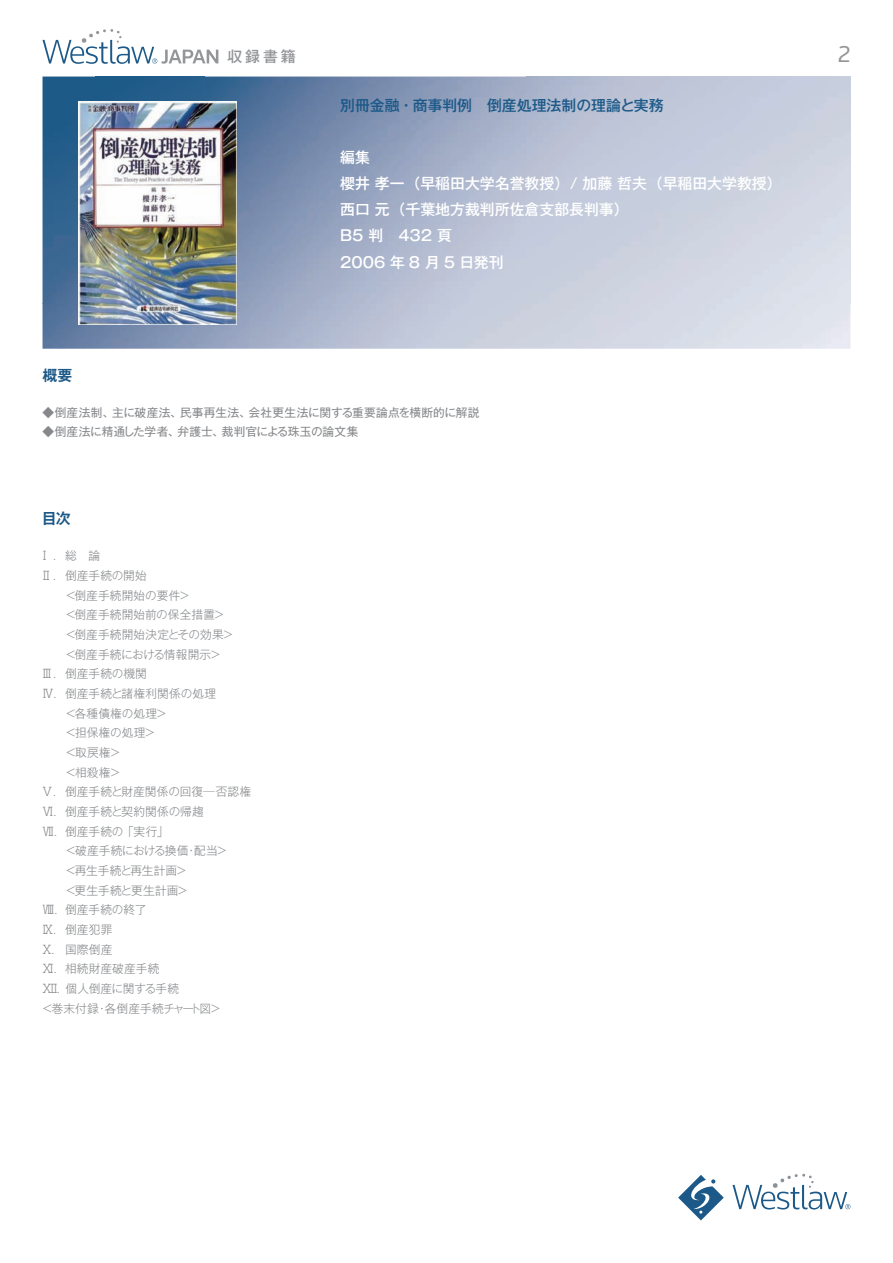
<style>
.page{position:relative;width:893px;height:1263px;background:#fff}
.page>*{position:absolute;margin:0;border:0;box-sizing:border-box;transform-origin:0 0}
.t1{font:23.85px "Knowledge";color:#939598}
.t2{font:500 14.85px/26.1px "Gothic MB101 Pr 5";color:#fff}
.t3{font:500 14.85px "Gothic MB101 Pr 5";color:#1c5988}
.t4{font:500 14.85px "Gothic MB101 Pr 5";color:#939598}
.t5{font:700 14.85px "Gothic MB101 Pr 5 De";color:#1c5988}
.t6{font:300 11.7px "Gothic MB101 Pr 5";letter-spacing:.005em;color:#86888b}
.t7{font:11.7px "Gothic MB101 Pr 5";letter-spacing:.01em;color:#86888b}
.t8{font:300 11.7px "Gothic MB101 Pr 5";letter-spacing:-.02em;color:#86888b}
.t9{font:300 11.7px "Gothic MB101 Pr 5";letter-spacing:-.035em;color:#86888b}
.t10{font:300 11.7px "Gothic MB101 Pr 5";letter-spacing:-.015em;color:#86888b}
</style>
<div class="page">
<svg style="left:732px;top:1174px;width:118px;height:35px"></svg>
<svg style="left:678px;top:1175px;width:46px;height:45px"></svg>
<img style="left:43px;top:304px;width:807px;height:45px">
<img style="left:43px;top:77px;width:53px;height:227px">
<img style="left:204px;top:77px;width:646px;height:227px">
<div style="left:96px;top:77px;width:108px;height:24px;background:#235c8a"></div>
<svg style="left:43px;top:29px;width:175px;height:35px"></svg>
<img style="left:79px;top:101px;width:158px;height:224px">
<p class="t4" style="left:227px;top:44px;width:70px">収録書籍</p>
<h1 class="t1" style="left:838px;top:40px;width:14px">2</h1>
<p class="t3" style="left:340px;top:93px;width:325px">別冊金融・商事判例　倒産処理法制の理論と実務</p>
<p class="t2" style="left:340px;top:143px;width:443px">編集　<br>櫻井 孝一（早稲田大学名誉教授）/ 加藤 哲夫（早稲田大学教授）西口 元（千葉地方裁判所佐倉支部長判事）<br>B5 判　432 頁　<br>2006 年 8 月 5 日発刊</p>
<p class="t5" style="left:43px;top:363px;width:31px">概要</p>
<p class="t7" style="left:43px;top:403px;width:438px">◆倒産法制、主に破産法、民事再生法、会社更生法に関する重要論点を横断的に解説</p>
<p class="t7" style="left:43px;top:422px;width:317px">◆倒産法に精通した学者、弁護士、裁判官による珠玉の論文集</p>
<p class="t5" style="left:42px;top:506px;width:30px">目次</p>
<p class="t6" style="left:39px;top:546px;width:63px">Ⅰ . 総　論</p>
<p class="t6" style="left:41px;top:566px;width:108px">Ⅱ . 倒産手続の開始</p>
<p class="t6" style="left:65px;top:585px;width:127px">＜倒産手続開始の要件＞</p>
<p class="t6" style="left:65px;top:605px;width:161px">＜倒産手続開始前の保全措置＞</p>
<p class="t6" style="left:65px;top:625px;width:170px">＜倒産手続開始決定とその効果＞</p>
<p class="t6" style="left:65px;top:644px;width:158px">＜倒産手続における情報開示＞</p>
<p class="t6" style="left:41px;top:664px;width:107px">Ⅲ . 倒産手続の機関</p>
<p class="t6" style="left:42px;top:684px;width:176px">Ⅳ . 倒産手続と諸権利関係の処理</p>
<p class="t6" style="left:65px;top:703px;width:104px">＜各種債権の処理＞</p>
<p class="t6" style="left:65px;top:723px;width:92px">＜担保権の処理＞</p>
<p class="t6" style="left:65px;top:743px;width:57px">＜取戻権＞</p>
<p class="t6" style="left:65px;top:762px;width:57px">＜相殺権＞</p>
<p class="t6" style="left:42px;top:782px;width:211px">Ⅴ . 倒産手続と財産関係の回復─否認権</p>
<p class="t6" style="left:42px;top:802px;width:163px">Ⅵ . 倒産手続と契約関係の帰趨</p>
<p class="t6" style="left:43px;top:821px;width:127px">Ⅶ . 倒産手続の「実行」</p>
<p class="t8" style="left:65px;top:841px;width:164px">＜破産手続における換価・配当＞</p>
<p class="t10" style="left:65px;top:861px;width:124px">＜再生手続と再生計画＞</p>
<p class="t6" style="left:65px;top:880px;width:125px">＜更生手続と更生計画＞</p>
<p class="t6" style="left:43px;top:900px;width:106px">Ⅷ . 倒産手続の終了</p>
<p class="t6" style="left:42px;top:920px;width:72px">Ⅸ . 倒産犯罪</p>
<p class="t6" style="left:41px;top:939px;width:73px">Ⅹ ． 国際倒産</p>
<p class="t6" style="left:41px;top:959px;width:120px">ⅩⅠ ． 相続財産破産手続</p>
<p class="t9" style="left:41px;top:979px;width:140px">ⅩⅡ．個人倒産に関する手続</p>
<p class="t6" style="left:42px;top:998px;width:181px">＜巻末付録・各倒産手続チャート図＞</p>
</div>
